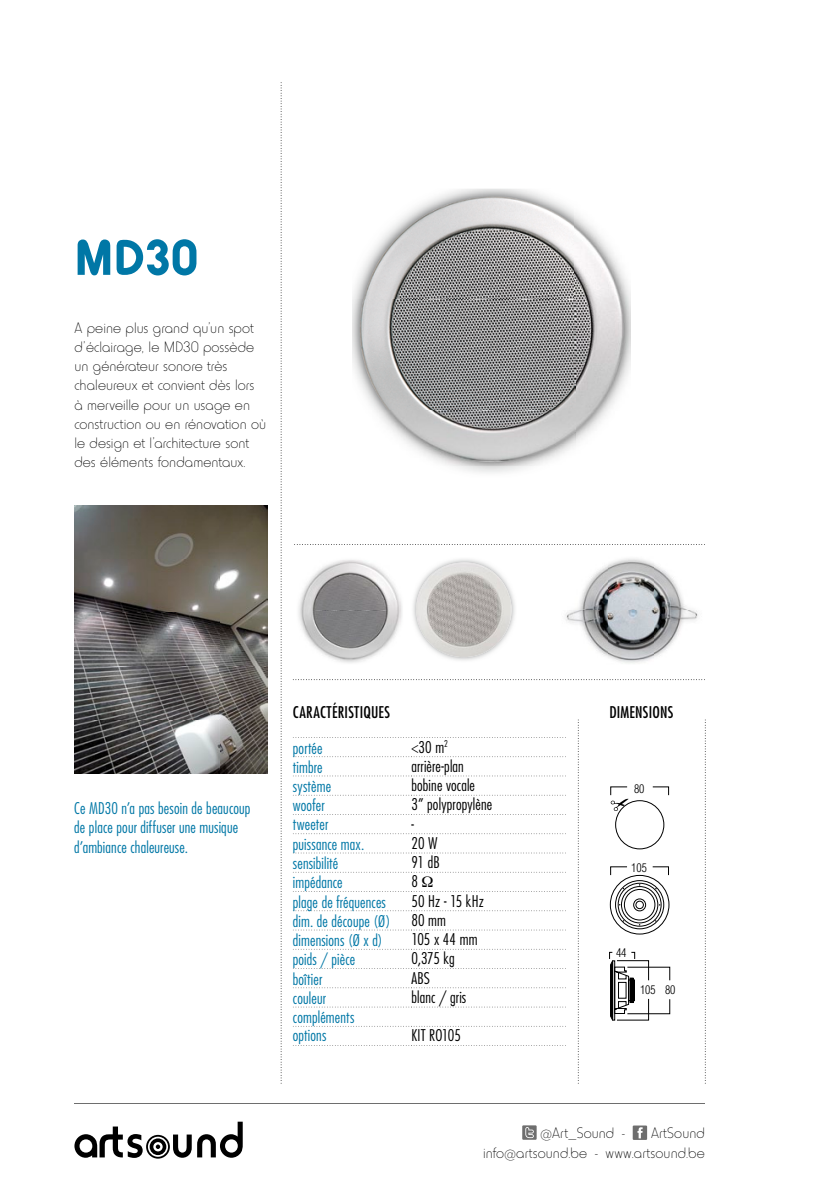
<style>
.page{position:relative;width:819px;height:1191px;background:#fff}
.page>*{position:absolute;margin:0;border:0;box-sizing:border-box;transform-origin:0 0}
.t1{font:700 52.5px "Horatio EF";color:#0077a6}
.t2{font:300 15.75px/19.2px "Horatio EF";letter-spacing:.005em;color:#000;text-align:right}
.t3{font:300 condensed 15.75px/19.2px "Futura";letter-spacing:.01em;color:#0077a6}
.t4{font:300 condensed 15.75px "Futura";letter-spacing:.01em;color:#000}
.t5{font:condensed 15.75px "Futura";letter-spacing:.015em;color:#000}
.t6{font:300 condensed 11.72px "Helvetica";color:#000}
</style>
<div class="page">
<svg style="left:281px;top:82px;width:1px;height:1001px"></svg>
<svg style="left:294px;top:544px;width:409px;height:1px"></svg>
<svg style="left:293px;top:679px;width:410px;height:1px"></svg>
<svg style="left:577px;top:722px;width:1px;height:359px"></svg>
<svg style="left:704px;top:722px;width:1px;height:359px"></svg>
<img style="left:298px;top:599px;width:104px;height:64px">
<img style="left:299px;top:560px;width:101px;height:101px">
<img style="left:413px;top:559px;width:102px;height:102px">
<img style="left:416px;top:562px;width:95px;height:95px">
<img style="left:565px;top:558px;width:133px;height:105px">
<img style="left:353px;top:244px;width:277px;height:229px">
<img style="left:378px;top:189px;width:228px;height:55px">
<img style="left:352px;top:297px;width:1px;height:66px">
<div style="left:633px;top:898px;width:13px;height:13px;border:1px solid #000;border-radius:50%"></div>
<div style="left:635px;top:901px;width:8px;height:8px;border:1px solid #000;border-radius:50%"></div>
<svg style="left:610px;top:866px;width:59px;height:9px"></svg>
<div style="left:624px;top:889px;width:31px;height:31px;border:1px solid #000;border-radius:50%"></div>
<div style="left:621px;top:886px;width:37px;height:37px;border:1px solid #000;border-radius:50%"></div>
<div style="left:617px;top:883px;width:44px;height:43px;border:1px solid #000;border-radius:50%"></div>
<div style="left:615px;top:880px;width:49px;height:49px;border:1px solid #000;border-radius:50%"></div>
<div style="left:610px;top:875px;width:59px;height:59px;border:1px solid #000;border-radius:50%"></div>
<svg style="left:609px;top:951px;width:61px;height:70px"></svg>
<div style="left:629px;top:977px;width:4px;height:25px;border:1px solid #000"></div>
<div style="left:615px;top:800px;width:49px;height:49px;border:1px solid #000;border-radius:50%"></div>
<svg style="left:610px;top:786px;width:59px;height:25px"></svg>
<hr style="left:74px;top:1103px;width:630px;height:1px;background:#6e6e6e">
<svg style="left:74px;top:1121px;width:169px;height:37px"></svg>
<div style="left:522px;top:1125px;width:14px;height:14px;background:#6e6e6e"></div>
<svg style="left:525px;top:1127px;width:9px;height:11px"></svg>
<div style="left:632px;top:1125px;width:15px;height:15px;background:#6e6e6e"></div>
<svg style="left:637px;top:1127px;width:5px;height:11px"></svg>
<svg style="left:293px;top:756px;width:273px;height:1px"></svg>
<svg style="left:293px;top:775px;width:273px;height:1px"></svg>
<svg style="left:293px;top:794px;width:273px;height:1px"></svg>
<svg style="left:293px;top:814px;width:273px;height:1px"></svg>
<svg style="left:293px;top:833px;width:273px;height:1px"></svg>
<svg style="left:293px;top:852px;width:273px;height:1px"></svg>
<svg style="left:293px;top:910px;width:273px;height:1px"></svg>
<svg style="left:293px;top:929px;width:273px;height:1px"></svg>
<svg style="left:293px;top:968px;width:273px;height:1px"></svg>
<svg style="left:293px;top:987px;width:273px;height:1px"></svg>
<svg style="left:293px;top:1006px;width:273px;height:1px"></svg>
<svg style="left:293px;top:1026px;width:273px;height:1px"></svg>
<svg style="left:293px;top:737px;width:273px;height:1px"></svg>
<svg style="left:293px;top:1045px;width:273px;height:1px"></svg>
<img style="left:74px;top:506px;width:194px;height:268px">
<svg style="left:293px;top:872px;width:273px;height:20px"></svg>
<h1 class="t1" style="left:74px;top:228px;width:125px">MD30</h1>
<p class="t2" style="left:74px;top:318px;width:193px;text-align:left">A peine plus grand qu’un spot d’éclairage, le MD30 possède un générateur sonore très chaleureux et convient dès lors à merveille pour un usage en construction ou en rénovation où le design et l’architecture sont des éléments fondamentaux.</p>
<p class="t3" style="left:74px;top:798px;width:178px">Ce MD30 n’a pas besoin de beaucoup de place pour diffuser une musique d’ambiance chaleureuse.</p>
<p class="t5" style="left:293px;top:702px;width:99px">CARACTÉRISTIQUES</p>
<p class="t5" style="left:609px;top:702px;width:65px">DIMENSIONS</p>
<p class="t3" style="left:293px;top:738px;width:31px">portée</p>
<p class="t4" style="left:411px;top:737px;width:38px">&lt;30 m<sup>2</sup></p>
<p class="t3" style="left:293px;top:757px;width:31px">timbre</p>
<p class="t4" style="left:411px;top:756px;width:54px">arrière-plan</p>
<p class="t3" style="left:293px;top:776px;width:40px">système</p>
<p class="t4" style="left:411px;top:775px;width:65px">bobine vocale</p>
<p class="t3" style="left:293px;top:795px;width:33px">woofer</p>
<p class="t4" style="left:411px;top:794px;width:82px">3” polypropylène</p>
<p class="t3" style="left:293px;top:814px;width:37px">tweeter</p>
<p class="t4" style="left:411px;top:814px;width:4px">-</p>
<p class="t3" style="left:293px;top:834px;width:73px">puissance max.</p>
<p class="t4" style="left:411px;top:833px;width:28px">20 W</p>
<p class="t3" style="left:293px;top:853px;width:47px">sensibilité</p>
<p class="t4" style="left:411px;top:852px;width:30px">91 dB</p>
<p class="t3" style="left:293px;top:872px;width:51px">impédance</p>
<p class="t4" style="left:411px;top:871px;width:8px">8</p>
<p class="t3" style="left:293px;top:892px;width:95px">plage de fréquences</p>
<p class="t4" style="left:411px;top:891px;width:74px">50 Hz - 15 kHz</p>
<p class="t3" style="left:293px;top:911px;width:99px">dim. de découpe (Ø)</p>
<p class="t4" style="left:411px;top:910px;width:36px">80 mm</p>
<p class="t3" style="left:293px;top:930px;width:91px">dimensions (Ø x d)</p>
<p class="t4" style="left:411px;top:929px;width:68px">105 x 44 mm</p>
<p class="t3" style="left:293px;top:949px;width:64px">poids / pièce</p>
<p class="t4" style="left:411px;top:948px;width:45px">0,375 kg</p>
<p class="t3" style="left:293px;top:968px;width:31px">boîtier</p>
<p class="t4" style="left:411px;top:968px;width:20px">ABS</p>
<p class="t3" style="left:293px;top:988px;width:35px">couleur</p>
<p class="t4" style="left:411px;top:987px;width:56px">blanc / gris</p>
<p class="t3" style="left:293px;top:1008px;width:63px;line-height:18.2px">compléments options</p>
<p class="t4" style="left:411px;top:1025px;width:51px">KIT RO105</p>
<p class="t6" style="left:634px;top:781px;width:12px">80</p>
<p class="t6" style="left:631px;top:860px;width:17px">105</p>
<p class="t6" style="left:616px;top:946px;width:12px">44</p>
<p class="t6" style="left:640px;top:982px;width:37px">105 80</p>
<p class="t2" style="left:483px;top:1123px;width:223px;line-height:19.9px">ArtSound<br>info@artsound.be - www.artsound.be</p>
<p class="t2" style="left:540px;top:1123px;width:86px">@Art_Sound -</p>
</div>
